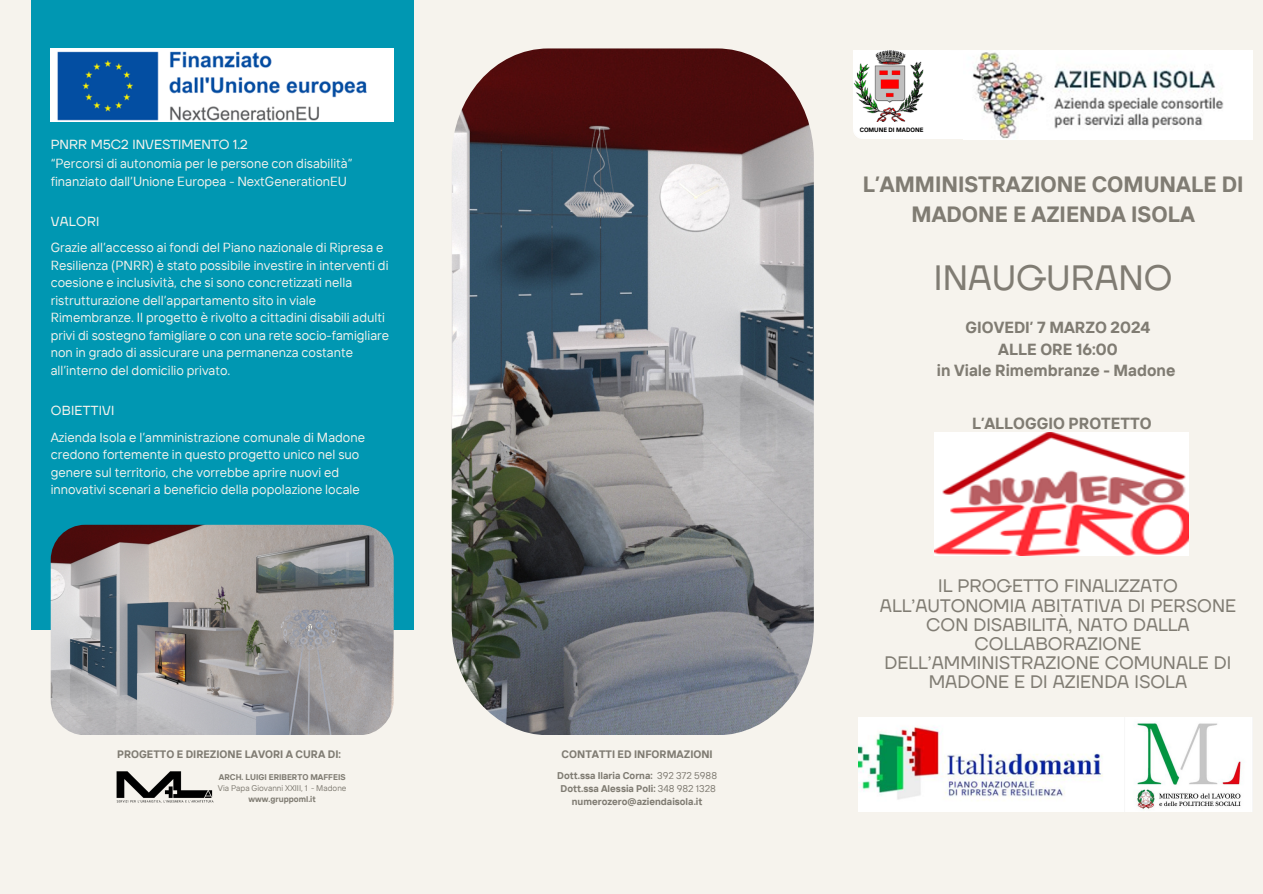
<style>
.page{position:relative;width:1263px;height:894px;background:#fff}
.page>*{position:absolute;margin:0;border:0;box-sizing:border-box;transform-origin:0 0}
.t1{font:34.95px "TT Firs Neue";color:#807c73}
.t2{font:700 22.05px/30.3px "TT Interphases";color:#807c73;text-align:center}
.t3{font:18px/19.2px "TT Firs Neue";color:#807c73;text-align:center}
.t4{font:700 16.05px/21.3px "TT Interphases";color:#807c73;text-align:center}
.t5{font:13.2px/17.5px "TT Interphases";color:#f6f3ed}
.t6{font:13.2px "TT Firs Neue";color:#f6f3ed}
.t7{font:13.05px "TT Firs Neue";letter-spacing:.02em;color:#f6f3ed}
.t8{font:700 10.8px "TT Interphases";color:#807c73}
.t9{font:700 9.75px "TT Interphases";color:#807c73}
.t10{font:700 8.25px "TT Interphases";color:#807c73}
.t11{font:8.25px "TT Interphases";color:#807c73}
.t12{font:700 6.15px "TT Interphases";color:#000}
.s1{font-weight:400}
</style>
<div class="page">
<div style="left:0;top:0;width:1263px;height:893px;background:#f6f3ed"></div>
<div style="left:31px;top:0;width:383px;height:630px;background:#0097b2"></div>
<img style="left:452px;top:48px;width:362px;height:686px">
<img style="left:51px;top:524px;width:343px;height:210px;border-radius:35px">
<img style="left:858px;top:717px;width:266px;height:94px">
<img style="left:51px;top:48px;width:343px;height:74px">
<img style="left:935px;top:432px;width:253px;height:123px">
<img style="left:1125px;top:717px;width:127px;height:94px">
<div style="left:853px;top:50px;width:110px;height:88px;background:#fff"></div>
<img style="left:963px;top:50px;width:289px;height:89px">
<img style="left:853px;top:50px;width:97px;height:71px">
<img style="left:116px;top:771px;width:98px;height:32px">
<p class="t6" style="left:51px;top:136px;width:198px">PNRR M5C2 INVESTIMENTO 1.2</p>
<p class="t5" style="left:51px;top:154px;width:303px">“Percorsi di autonomia per le persone con disabilità” finanziato dall’Unione Europea - NextGenerationEU</p>
<p class="t7" style="left:51px;top:214px;width:50px">VALORI</p>
<p class="t5" style="left:51px;top:238px;width:340px">Grazie all’accesso ai fondi del Piano nazionale di Ripresa e Resilienza (PNRR) è stato possibile investire in interventi di coesione e inclusività, che si sono concretizzati nella ristrutturazione dell’appartamento sito in viale Rimembranze. Il progetto è rivolto a cittadini disabili adulti privi di sostegno famigliare o con una rete socio-famigliare non in grado di assicurare una permanenza costante all’interno del domicilio privato.</p>
<p class="t7" style="left:51px;top:403px;width:65px">OBIETTIVI</p>
<p class="t5" style="left:51px;top:427px;width:316px">Azienda Isola e l’amministrazione comunale di Madone credono fortemente in questo progetto unico nel suo genere sul territorio, che vorrebbe aprire nuovi ed innovativi scenari a beneficio della popolazione locale</p>
<h5 class="t8" style="left:117px;top:747px;width:225px">PROGETTO E DIREZIONE LAVORI A CURA DI:</h5>
<p class="t10" style="left:219px;top:772px;width:128px">ARCH. LUIGI ERIBERTO MAFFEIS</p>
<p class="t11" style="left:218px;top:783px;width:130px">Via Papa Giovanni XXIII, 1 - Madone</p>
<p class="t10" style="left:249px;top:794px;width:69px">www.gruppoml.it</p>
<p class="t8" style="left:562px;top:747px;width:153px">CONTATTI ED INFORMAZIONI</p>
<p class="t9" style="left:557px;top:768px;width:161px">Dott.ssa Ilaria Corna: <span class="s1">392 372 5988</span></p>
<p class="t9" style="left:561px;top:781px;width:157px">Dott.ssa Alessia Poli: <span class="s1">348 982 1328</span></p>
<p class="t9" style="left:572px;top:794px;width:132px">numerozero@aziendaisola.it</p>
<h1 class="t12" style="left:860px;top:126px;width:65px">COMUNE DI MADONE</h1>
<p class="t2" style="left:863px;top:168px;width:382px">L’AMMINISTRAZIONE COMUNALE DI<br>MADONE E AZIENDA ISOLA</p>
<p class="t1" style="left:934px;top:256px;width:240px">INAUGURANO</p>
<h2 class="t4" style="left:937px;top:316px;width:240px">GIOVEDI’ 7 MARZO 2024<br>ALLE ORE 16:00<br>in Viale Rimembranze - Madone</h2>
<p class="t4" style="left:972px;top:412px;width:181px">L’ALLOGGIO PROTETTO</p>
<h3 class="t3" style="left:880px;top:577px;width:358px">IL PROGETTO FINALIZZATO<br>ALL’AUTONOMIA ABITATIVA DI PERSONE<br>CON DISABILITÀ, NATO DALLA<br>COLLABORAZIONE<br>DELL’AMMINISTRAZIONE COMUNALE DI<br>MADONE E DI AZIENDA ISOLA</h3>
</div>
